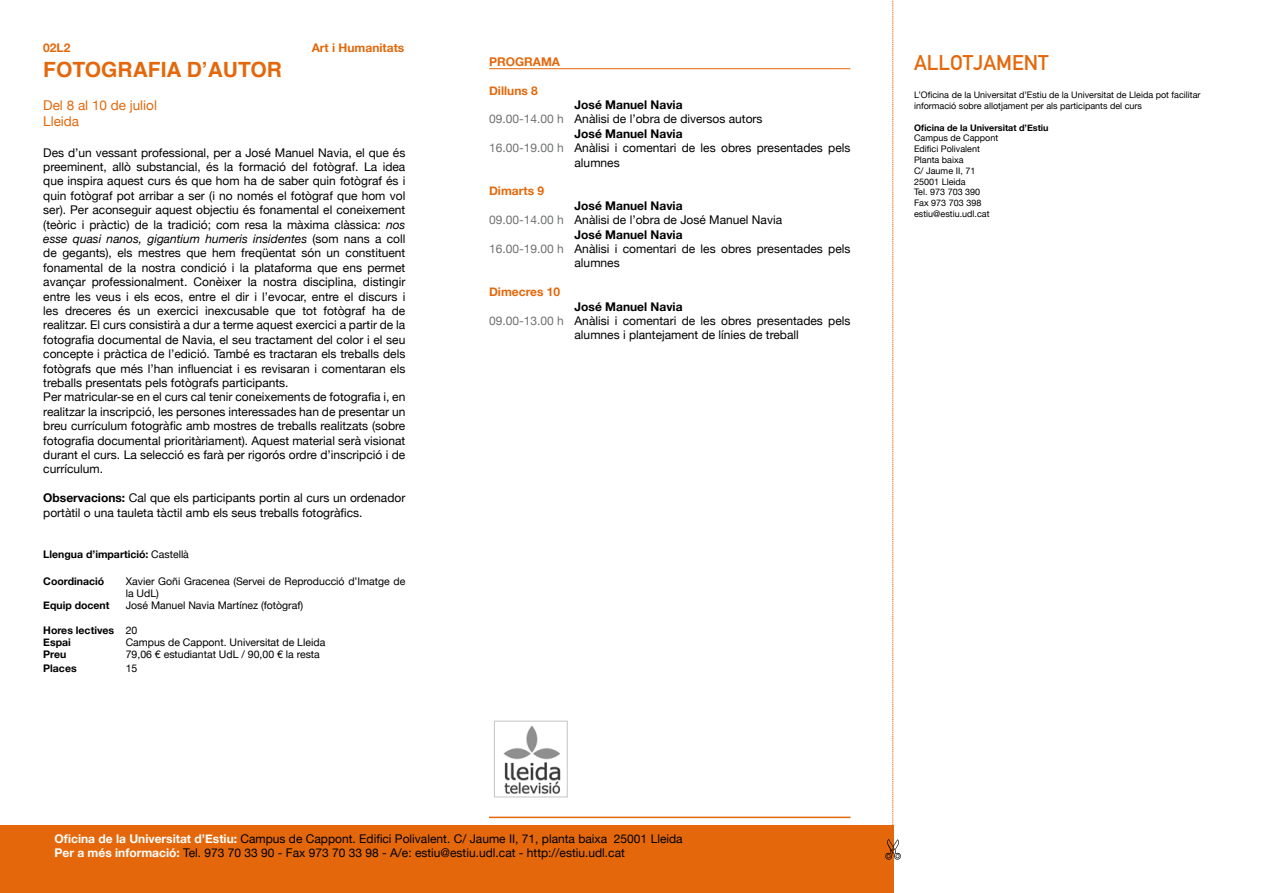
<style>
.page{position:relative;width:1263px;height:893px;background:#fff}
.page>*{position:absolute;margin:0;border:0;box-sizing:border-box;transform-origin:0 0}
.t1{font:700 21px "Helvetica";color:#e4680b}
.t2{font:21px "DIN Mittelschrift";color:#e4680b}
.t3{font:13.5px/16.2px "Helvetica Neue";color:#e4680b}
.t4{font:12px/14.4px "Helvetica Neue";color:#000}
.t5{font:700 12px "Helvetica Neue";color:#000}
.t6{font:700 12px "Helvetica Neue";color:#e4680b}
.t7{font:10.5px/12.3px "Helvetica Neue";color:#000}
.t8{font:700 10.5px/12.3px "Helvetica Neue";color:#000}
.t9{font:9px/10.8px "Helvetica Neue";color:#000}
.t10{font:700 9px "Helvetica Neue";color:#000}
.s1{font-style:italic}
.s2{font-weight:700}
.s3{font-weight:400}
.s4{color:#707172}
.s5{font-weight:700;color:#fff}
</style>
<div class="page">
<div style="left:0;top:825px;width:893px;height:68px;background:#e4680b"></div>
<svg style="left:885px;top:0;width:16px;height:893px"></svg>
<hr style="left:489px;top:817px;width:361px;height:1px;background:#e4680b">
<hr style="left:489px;top:68px;width:361px;height:1px;background:#e4680b">
<img style="left:503px;top:725px;width:58px;height:69px">
<div style="left:494px;top:721px;width:74px;height:76px;border:1px solid #c9cbcc"></div>
<p class="t6" style="left:43px;top:40px;width:29px">02L2</p>
<p class="t6" style="left:312px;top:40px;width:94px">Art i Humanitats</p>
<h1 class="t1" style="left:43px;top:53px;width:240px">FOTOGRAFIA D’AUTOR</h1>
<p class="t3" style="left:43px;top:97px;width:115px">Del 8 al 10 de juliol<br>Lleida</p>
<p class="t4" style="left:43px;top:145px;width:364px">Des d’un vessant professional, per a José Manuel Navia, el que és preeminent, allò substancial, és la formació del fotògraf. La idea que inspira aquest curs és que hom ha de saber quin fotògraf és i quin fotògraf pot arribar a ser (i no només el fotògraf que hom vol ser). Per aconseguir aquest objectiu és fonamental el coneixement (teòric i pràctic) de la tradició; com resa la màxima clàssica: <span class="s1">nos esse quasi nanos, gigantium humeris insidentes</span> (som nans a coll de gegants), els mestres que hem freqüentat són un constituent fonamental de la nostra condició i la plataforma que ens permet avançar professionalment. Conèixer la nostra disciplina, distingir entre les veus i els ecos, entre el dir i l’evocar, entre el discurs i les dreceres és un exercici inexcusable que tot fotògraf ha de realitzar. El curs consistirà a dur a terme aquest exercici a partir de la fotografia documental de Navia, el seu tractament del color i el seu concepte i pràctica de l’edició. També es tractaran els treballs dels fotògrafs que més l’han influenciat i es revisaran i comentaran els treballs presentats pels fotògrafs participants.<br>Per matricular-se en el curs cal tenir coneixements de fotografia i, en realitzar la inscripció, les persones interessades han de presentar un breu currículum fotogràfic amb mostres de treballs realitzats (sobre fotografia documental prioritàriament). Aquest material serà visionat durant el curs. La selecció es farà per rigorós ordre d’inscripció i de currículum.</p>
<p class="t4" style="left:43px;top:490px;width:364px"><span class="s2">Observacions:</span> Cal que els participants portin al curs un ordenador portàtil o una tauleta tàctil amb els seus treballs fotogràfics.</p>
<p class="t8" style="left:43px;top:548px;width:147px">Llengua d’impartició: <span class="s3">Castellà</span></p>
<p class="t8" style="left:43px;top:574px;width:63px">Coordinació</p>
<p class="t7" style="left:126px;top:575px;width:281px">Xavier Goñi Gracenea (Servei de Reproducció d’Imatge de la UdL)</p>
<p class="t8" style="left:43px;top:599px;width:68px">Equip docent</p>
<p class="t7" style="left:126px;top:599px;width:179px">José Manuel Navia Martínez (fotògraf)</p>
<p class="t8" style="left:43px;top:624px;width:96px">Hores lectives <span class="s3">20<br></span>Espai</p>
<p class="t7" style="left:126px;top:636px;width:201px">Campus de Cappont. Universitat de Lleida</p>
<p class="t8" style="left:43px;top:648px;width:25px">Preu</p>
<p class="t7" style="left:126px;top:648px;width:196px">79,06 € estudiantat UdL / 90,00 € la resta</p>
<p class="t8" style="left:43px;top:662px;width:35px">Places</p>
<p class="t7" style="left:126px;top:662px;width:13px">15</p>
<p class="t6" style="left:489px;top:54px;width:73px">PROGRAMA</p>
<p class="t6" style="left:489px;top:83px;width:50px">Dilluns 8</p>
<p class="t5" style="left:574px;top:97px;width:109px">José Manuel Navia</p>
<p class="t4" style="left:489px;top:112px;width:275px"><span class="s4">09.00-14.00 h</span> Anàlisi de l’obra de diversos autors</p>
<p class="t5" style="left:574px;top:126px;width:109px">José Manuel Navia</p>
<p class="t4" style="left:489px;top:140px;width:363px"><span class="s4">16.00-19.00 h</span> Anàlisi i comentari de les obres presentades pels</p>
<p class="t4" style="left:574px;top:155px;width:47px">alumnes</p>
<p class="t6" style="left:489px;top:184px;width:57px">Dimarts 9</p>
<p class="t5" style="left:574px;top:198px;width:109px">José Manuel Navia</p>
<p class="t4" style="left:489px;top:212px;width:295px"><span class="s4">09.00-14.00 h</span> Anàlisi de l’obra de José Manuel Navia</p>
<p class="t5" style="left:574px;top:227px;width:109px">José Manuel Navia</p>
<p class="t4" style="left:489px;top:241px;width:363px"><span class="s4">16.00-19.00 h</span> Anàlisi i comentari de les obres presentades pels</p>
<p class="t4" style="left:574px;top:256px;width:47px">alumnes</p>
<p class="t6" style="left:489px;top:284px;width:73px">Dimecres 10</p>
<p class="t5" style="left:574px;top:299px;width:109px">José Manuel Navia</p>
<p class="t4" style="left:489px;top:313px;width:363px"><span class="s4">09.00-13.00 h</span> Anàlisi i comentari de les obres presentades pels</p>
<p class="t4" style="left:574px;top:328px;width:226px">alumnes i plantejament de línies de treball</p>
<h1 class="t2" style="left:914px;top:50px;width:136px">ALLOTJAMENT</h1>
<p class="t9" style="left:914px;top:90px;width:288px">L’Oficina de la Universitat d’Estiu de la Universitat de Lleida pot facilitar informació sobre allotjament per als participants del curs</p>
<p class="t10" style="left:914px;top:122px;width:136px">Oficina de la Universitat d’Estiu</p>
<p class="t9" style="left:914px;top:133px;width:86px">Campus de Cappont<br>Edifici Polivalent<br>Planta baixa<br>C/ Jaume II, 71<br>25001 Lleida<br>Tel. 973 703 390<br>Fax 973 703 398 estiu@estiu.udl.cat</p>
<p class="t4" style="left:54px;top:831px;width:630px"><span class="s5">Oficina de la Universitat d’Estiu:</span> Campus de Cappont. Edifici Polivalent. C/ Jaume II, 71, planta baixa 25001 Lleida<br><span class="s5">Per a més informació:</span> Tel. 973 70 33 90 - Fax 973 70 33 98 - A/e: estiu@estiu.udl.cat - http://estiu.udl.cat</p>
</div>
